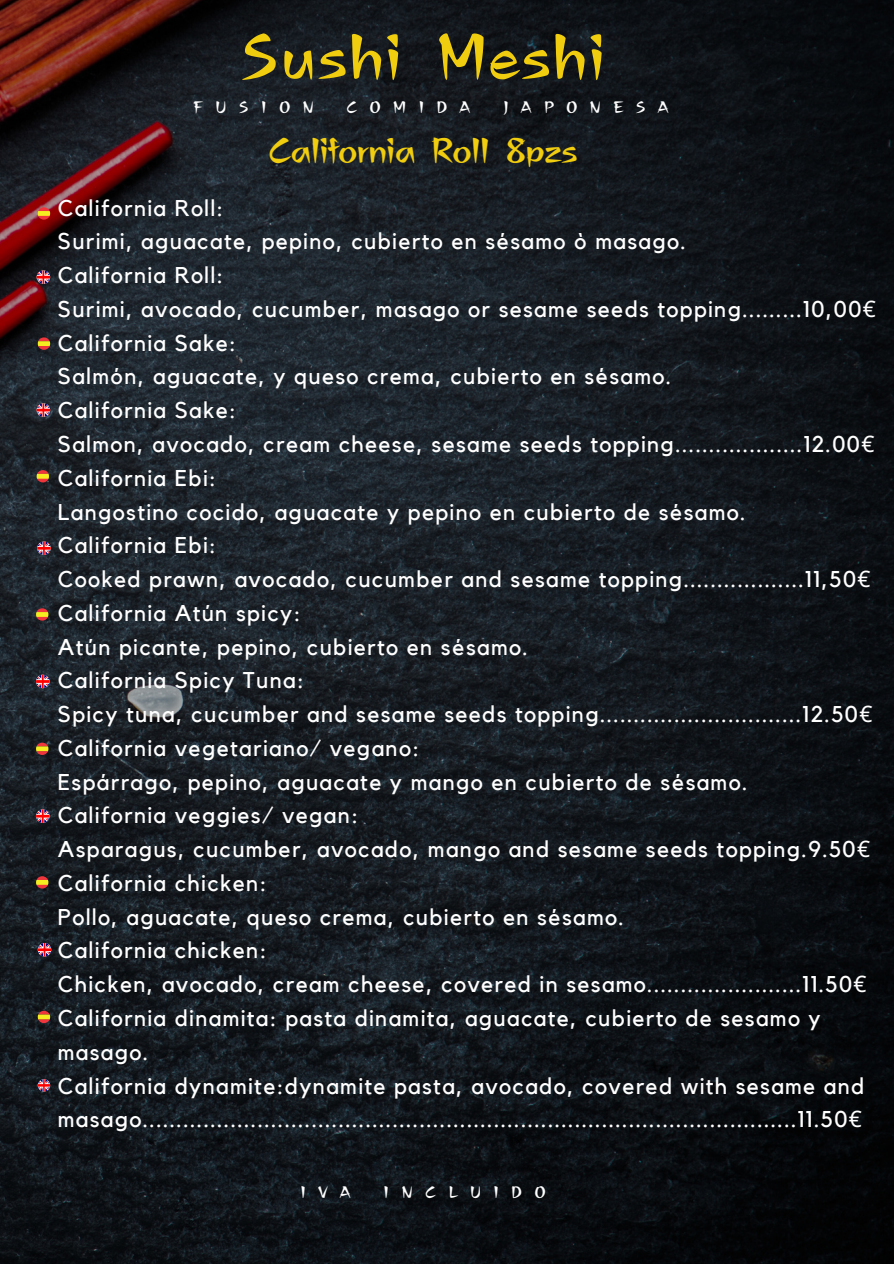
<style>
.page{position:relative;width:894px;height:1264px;background:#fff}
.page>*{position:absolute;margin:0;border:0;box-sizing:border-box;transform-origin:0 0}
.t1{font:64.8px "TEST Pop Fury B";color:#f1cd0f}
.t2{font:35.85px "TEST Pop Fury B";letter-spacing:-.04em;color:#f1cd0f}
.t3{font:22.8px/33.8px "Kollektif";letter-spacing:.06em;color:#fff}
.t4{font:16.65px "TEST Pop Fury B";letter-spacing:.715em;color:#fff}
.s1{font-family:"Noto Sans"}
</style>
<div class="page">
<img style="left:0;top:0;width:893px;height:1263px">
<svg style="left:36px;top:809px;width:14px;height:14px"></svg>
<svg style="left:36px;top:742px;width:12px;height:13px"></svg>
<svg style="left:38px;top:207px;width:12px;height:13px"></svg>
<svg style="left:37px;top:270px;width:13px;height:14px"></svg>
<svg style="left:36px;top:608px;width:12px;height:12px"></svg>
<svg style="left:38px;top:337px;width:12px;height:13px"></svg>
<svg style="left:37px;top:403px;width:13px;height:14px"></svg>
<svg style="left:36px;top:674px;width:14px;height:14px"></svg>
<svg style="left:37px;top:470px;width:12px;height:12px"></svg>
<svg style="left:37px;top:541px;width:14px;height:14px"></svg>
<svg style="left:38px;top:943px;width:13px;height:13px"></svg>
<svg style="left:36px;top:876px;width:12px;height:12px"></svg>
<svg style="left:38px;top:1010px;width:12px;height:13px"></svg>
<svg style="left:38px;top:1079px;width:12px;height:12px"></svg>
<p class="t1" style="left:239px;top:22px;width:368px">Sushi Meshi</p>
<p class="t4" style="left:193px;top:99px;width:122px">FUSION</p>
<p class="t4" style="left:346px;top:99px;width:126px">COMIDA</p>
<p class="t4" style="left:502px;top:99px;width:167px">JAPONESA</p>
<h1 class="t2" style="left:267px;top:131px;width:312px">California Roll 8pzs</h1>
<p class="t3" style="left:58px;top:192px;width:819px">California Roll:<br>Surimi, aguacate, pepino, cubierto en sésamo ò masago.<br>California Roll:<br>Surimi, avocado, cucumber, masago or sesame seeds topping.........10,00<span class="s1">€ </span>California Sake:<br>Salmón, aguacate, y queso crema, cubierto en sésamo.<br>California Sake:<br>Salmon, avocado, cream cheese, sesame seeds topping...................12.00<span class="s1">€ </span>California Ebi:<br>Langostino cocido, aguacate y pepino en cubierto de sésamo.<br>California Ebi:<br>Cooked prawn, avocado, cucumber and sesame topping..................11,50<span class="s1">€ </span>California Atún spicy:<br>Atún picante, pepino, cubierto en sésamo.<br>California Spicy Tuna:<br>Spicy tuna, cucumber and sesame seeds topping..............................12.50<span class="s1">€ </span>California vegetariano/ vegano:<br>Espárrago, pepino, aguacate y mango en cubierto de sésamo.<br>California veggies/ vegan:<br>Asparagus, cucumber, avocado, mango and sesame seeds topping.9.50<span class="s1">€ </span>California chicken:<br>Pollo, aguacate, queso crema, cubierto en sésamo.<br>California chicken:<br>Chicken, avocado, cream cheese, covered in sesamo.......................11.50<span class="s1">€ </span>California dinamita: pasta dinamita, aguacate, cubierto de sesamo y masago.<br>California dynamite:dynamite pasta, avocado, covered with sesame and masago.................................................................................................11.50<span class="s1">€</span></p>
<p class="t4" style="left:300px;top:1183px;width:52px">IVA</p>
<p class="t4" style="left:383px;top:1183px;width:164px">INCLUIDO</p>
</div>
